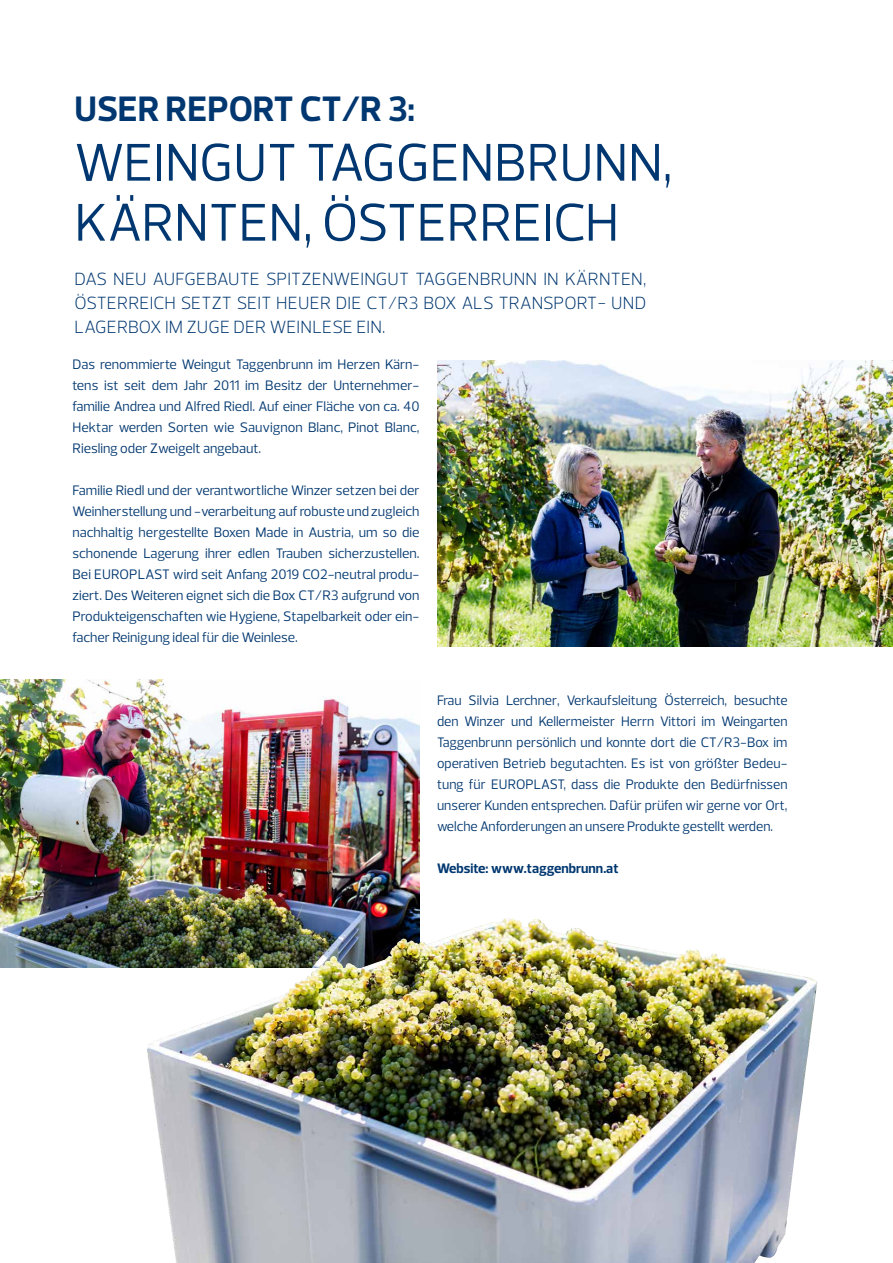
<style>
.page{position:relative;width:893px;height:1263px;background:#fff}
.page>*{position:absolute;margin:0;border:0;box-sizing:border-box;transform-origin:0 0}
.t1{font:54px/60px "Prelo";letter-spacing:.005em;color:#003770}
.t2{font:700 36px "Prelo";letter-spacing:.005em;color:#003770}
.t3{font:300 18px/24px "Prelo";letter-spacing:.015em;color:#003770;text-align:justify}
.t4{font:14.1px/21px "Prelo";color:#003770;text-align:justify}
.t5{font:700 14.1px "Prelo";color:#003770}
</style>
<div class="page">
<img style="left:437px;top:361px;width:456px;height:285px">
<img style="left:0;top:679px;width:420px;height:288px">
<img style="left:145px;top:918px;width:672px;height:345px">
<h2 class="t2" style="left:74px;top:86px;width:342px">USER REPORT CT/R 3:</h2>
<h1 class="t1" style="left:75px;top:133px;width:599px">WEINGUT TAGGENBRUNN,<br>KÄRNTEN, ÖSTERREICH</h1>
<p class="t3" style="left:75px;top:267px;width:573px">DAS NEU AUFGEBAUTE SPITZENWEINGUT TAGGENBRUNN IN KÄRNTEN, ÖSTERREICH SETZT SEIT HEUER DIE CT/R3 BOX ALS TRANSPORT- UND LAGERBOX IM ZUGE DER WEINLESE EIN.</p>
<p class="t4" style="left:73px;top:354px;width:349px">Das renommierte Weingut Taggenbrunn im Herzen Kärn&shy;tens ist seit dem Jahr 2011 im Besitz der Unternehmer&shy;familie Andrea und Alfred Riedl. Auf einer Fläche von ca. 40<br>Hektar werden Sorten wie Sauvignon Blanc, Pinot Blanc, Riesling oder Zweigelt angebaut.</p>
<p class="t4" style="left:73px;top:480px;width:349px">Familie Riedl und der verantwortliche Winzer setzen bei der Weinherstellung und -verarbeitung auf robuste und zugleich nachhaltig hergestellte Boxen Made in Austria, um so die schonende Lagerung ihrer edlen Trauben sicherzustellen.<br>Bei EUROPLAST wird seit Anfang 2019 CO2-neutral produ&shy;ziert. Des Weiteren eignet sich die Box CT/R3 aufgrund von Produkteigenschaften wie Hygiene, Stapelbarkeit oder ein&shy;facher Reinigung ideal für die Weinlese.</p>
<p class="t4" style="left:437px;top:690px;width:352px">Frau Silvia Lerchner, Verkaufsleitung Österreich, besuchte den Winzer und Kellermeister Herrn Vittori im Weingarten Taggenbrunn persönlich und konnte dort die CT/R3-Box im operativen Betrieb begutachten. Es ist von größter Bedeu&shy;tung für EUROPLAST, dass die Produkte den Bedürfnissen unserer Kunden entsprechen. Dafür prüfen wir gerne vor Ort, welche Anforderungen an unsere Produkte gestellt werden.</p>
<p class="t5" style="left:437px;top:860px;width:183px">Website: www.taggenbrunn.at</p>
</div>
